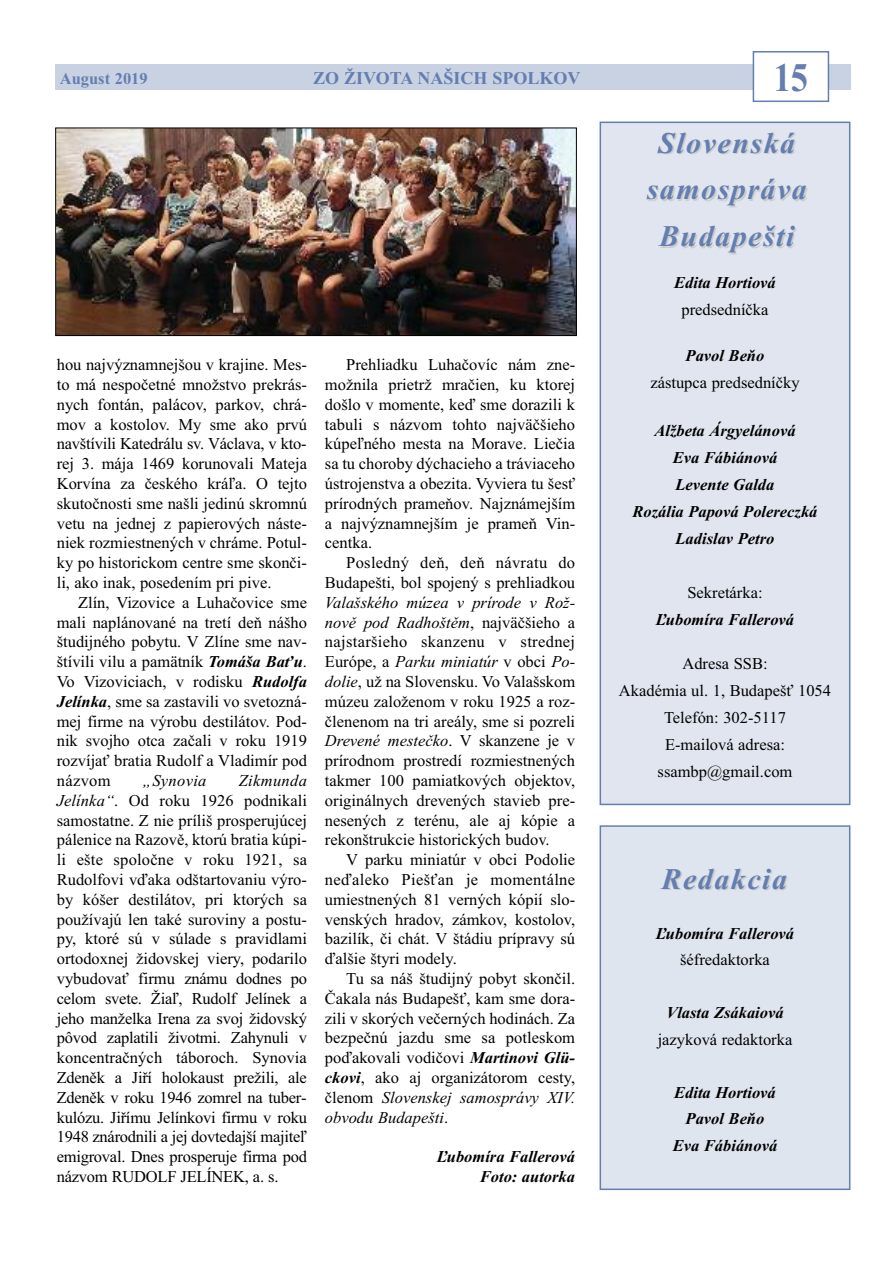
<style>
.page{position:relative;width:893px;height:1263px;background:#fff}
.page>*{position:absolute;margin:0;border:0;box-sizing:border-box;transform-origin:0 0}
.t1{font:700 40.5px "Times New Roman";color:#637eaf;scale:.85 1}
.t2{font:italic 700 30px/46.8px "Times New Roman";letter-spacing:.05em;color:#637eaf;text-align:center}
.t3{font:700 18px "Times New Roman";color:#637eaf}
.t4{font:16.5px/19.8px "Times New Roman";color:#000;text-align:justify}
.t5{font:italic 700 16.5px/27px "Times New Roman";color:#000;text-align:center}
.t6{font:700 16.5px "Times New Roman";color:#637eaf}
.t7{font:italic 16.5px "Times New Roman";letter-spacing:.02em;color:#000}
.s1{font-weight:700;font-style:italic}
.s2{font-style:italic}
</style>
<div class="page">
<div style="left:55px;top:64px;width:795px;height:25px;background:#c8d2e3"></div>
<div style="left:754px;top:53px;width:74px;height:48px;background:#fff"></div>
<div style="left:753px;top:51px;width:76px;height:51px;border:2px solid #637eaf"></div>
<div style="left:601px;top:123px;width:248px;height:681px;background:#e0e5ef"></div>
<div style="left:600px;top:122px;width:250px;height:683px;border:2px solid #637eaf"></div>
<div style="left:601px;top:827px;width:248px;height:361px;background:#dfe5ef"></div>
<div style="left:600px;top:825px;width:250px;height:365px;border:2px solid #637eaf"></div>
<img style="left:57px;top:130px;width:518px;height:204px">
<div style="left:55px;top:128px;width:522px;height:208px;border:1px solid #000"></div>
<p class="t6" style="left:60px;top:68px;width:89px">AUGUST 2019</p>
<p class="t3" style="left:313px;top:67px;width:269px">ZO ŽIVOTA NAŠICH SPOLKOV</p>
<h1 class="t1" style="left:774px;top:53px;width:42px">15</h1>
<p class="t4" style="left:57px;top:355px;width:252px">hou najvýznamnejšou v krajine. Mes&shy;to má nespočetné množstvo prekrás&shy;nych fontán, palácov, parkov, chrá&shy;mov a kostolov. My sme ako prvú navštívili Katedrálu sv. Václava, v kto&shy;rej 3. mája 1469 korunovali Mateja Korvína za českého kráľa. O tejto skutočnosti sme našli jedinú skromnú vetu na jednej z papierových náste&shy;niek rozmiestnených v chráme. Potul&shy;ky po historickom centre sme skonči&shy;li, ako inak, posedením pri pive.</p>
<p class="t4" style="left:57px;top:592px;width:252px;text-indent:21px">Zlín, Vizovice a Luhačovice sme mali naplánované na tretí deň nášho študijného pobytu. V Zlíne sme nav&shy;štívili vilu a pamätník <span class="s1">Tomáša Baťu</span>.<br>Vo Vizoviciach, v rodisku <span class="s1">Rudolfa Jelínka</span>, sme sa zastavili vo svetozná&shy;mej firme na výrobu destilátov. Pod&shy;nik svojho otca začali v roku 1919 rozvíjať bratia Rudolf a Vladimír pod názvom</p>
<p class="t4" style="left:57px;top:770px;width:252px;text-indent:182px"><span class="s2">Zikmunda Jelínka“</span>. Od roku 1926 podnikali samostatne. Z nie príliš prosperujúcej pálenice na Razově, ktorú bratia kúpi&shy;li ešte spoločne v roku 1921, sa Rudolfovi vďaka odštartovaniu výro&shy;by kóšer destilátov, pri ktorých sa používajú len také suroviny a postu&shy;py, ktoré sú v súlade s pravidlami ortodoxnej židovskej viery, podarilo vybudovať firmu známu dodnes po celom svete. Žiaľ, Rudolf Jelínek a jeho manželka Irena za svoj židovský pôvod zaplatili životmi. Zahynuli v koncentračných táboroch. Synovia Zdeněk a Jiří holokaust prežili, ale Zdeněk v roku 1946 zomrel na tuber&shy;kulózu. Jiřímu Jelínkovi firmu v roku 1948 znárodnili a jej dovtedajší majiteľ emigroval. Dnes prosperuje firma pod názvom RUDOLF JELÍNEK, a. s.</p>
<p class="t7" style="left:143px;top:771px;width:65px">„Synovia</p>
<p class="t4" style="left:325px;top:355px;width:252px;text-indent:21px">Prehliadku Luhačovíc nám zne&shy;možnila prietrž mračien, ku ktorej došlo v momente, keď sme dorazili k tabuli s názvom tohto najväčšieho kúpeľného mesta na Morave. Liečia sa tu choroby dýchacieho a tráviaceho ústrojenstva a obezita. Vyviera tu šesť prírodných prameňov. Najznámejším a najvýznamnejším je prameň Vin&shy;centka.</p>
<p class="t4" style="left:325px;top:553px;width:252px;text-align:right">Posledný deň, deň návratu do<br>Budapešti, bol spojený s prehliadkou</p>
<p class="t4" style="left:325px;top:592px;width:252px"><span class="s2">Valašského múzea v prírode v Rož&shy;nově pod Radhoštěm</span>, najväčšieho a najstaršieho skanzenu v strednej Európe, a <span class="s2">Parku miniatúr</span> v obci <span class="s2">Po&shy;dolie</span>, už na Slovensku. Vo Valašskom múzeu založenom v roku 1925 a roz&shy;členenom na tri areály, sme si pozreli <span class="s2">Drevené mestečko</span>. V skanzene je v prírodnom prostredí rozmiestnených takmer 100 pamiatkových objektov, originálnych drevených stavieb pre&shy;nesených z terénu, ale aj kópie a rekonštrukcie historických budov.</p>
<p class="t4" style="left:325px;top:850px;width:252px;text-indent:21px">V parku miniatúr v obci Podolie neďaleko Piešťan je momentálne umiestnených 81 verných kópií slo&shy;venských hradov, zámkov, kostolov, bazilík, či chát. V štádiu prípravy sú ďalšie štyri modely.</p>
<p class="t4" style="left:325px;top:968px;width:252px;text-indent:21px">Tu sa náš študijný pobyt skončil.<br>Čakala nás Budapešť, kam sme dora&shy;zili v skorých večerných hodinách. Za bezpečnú jazdu sme sa potleskom poďakovali vodičovi <span class="s1">Martinovi Glü&shy;ckovi</span>, ako aj organizátorom cesty, členom <span class="s2">Slovenskej samosprávy XIV. obvodu Budapešti</span>.</p>
<p class="t5" style="left:437px;top:1146px;width:140px;line-height:19.8px;text-align:right">Ľubomíra Fallerová<br>Foto: autorka</p>
<h2 class="t2" style="left:647px;top:119px;width:162px">Slovenská samospráva<br>Budapešti</h2>
<p class="t5" style="left:674px;top:268px;width:103px">Edita Hortiová</p>
<p class="t4" style="left:681px;top:299px;width:89px">predsedníčka</p>
<p class="t5" style="left:686px;top:342px;width:80px">Pavol Beňo</p>
<p class="t4" style="left:650px;top:373px;width:151px">zástupca predsedníčky</p>
<p class="t5" style="left:632px;top:417px;width:187px">Alžbeta Árgyelánová<br>Eva Fábiánová<br>Levente Galda<br>Rozália Papová Polereczká<br>Ladislav Petro</p>
<p class="t4" style="left:687px;top:583px;width:77px">Sekretárka:</p>
<p class="t5" style="left:656px;top:606px;width:140px">Ľubomíra Fallerová</p>
<p class="t4" style="left:619px;top:650px;width:214px;line-height:27px;text-align:center">Adresa SSB:<br>Akadémia ul. 1, Budapešť 1054<br>Telefón: 302-5117<br>E-mailová adresa: ssambp@gmail.com</p>
<h2 class="t2" style="left:661px;top:855px;width:127px">Redakcia</h2>
<p class="t5" style="left:656px;top:919px;width:140px">Ľubomíra Fallerová</p>
<p class="t4" style="left:680px;top:949px;width:91px">šéfredaktorka</p>
<p class="t5" style="left:666px;top:999px;width:119px">Vlasta Zsákaiová</p>
<p class="t4" style="left:658px;top:1029px;width:136px">jazyková redaktorka</p>
<p class="t5" style="left:673px;top:1079px;width:106px;line-height:26.5px">Edita Hortiová<br>Pavol Beňo<br>Eva Fábiánová</p>
</div>
